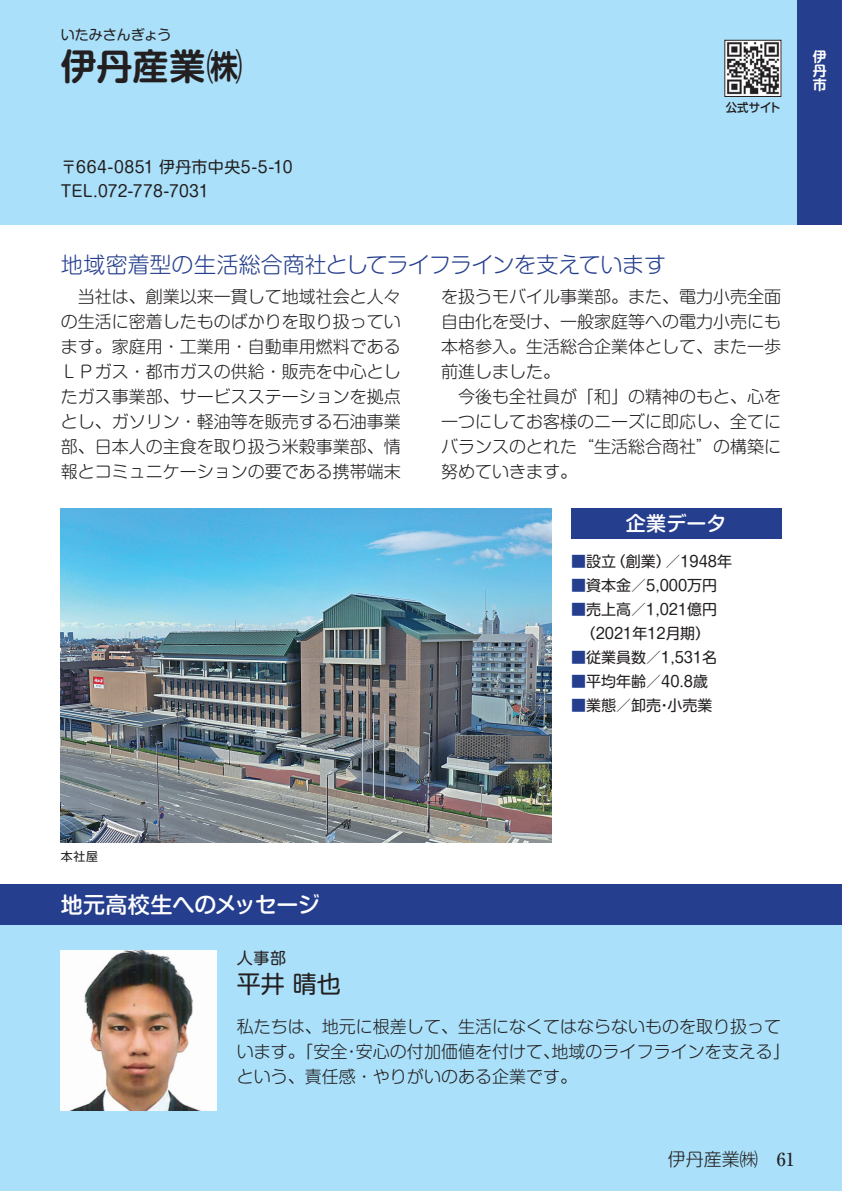
<style>
.page{position:relative;width:842px;height:1191px;background:#fff}
.page>*{position:absolute;margin:0;border:0;box-sizing:border-box;transform-origin:0 0}
.t1{font:700 36px "Shin M Go Pro De";color:#231f20}
.t2{font:24px "Shin M Go Pro";color:#231f20}
.t3{font:300 22px "Shin M Go Pro";letter-spacing:-.01em;color:#253f8e}
.t4{font:500 22px "Shin M Go Pro";letter-spacing:-.005em;color:#fff}
.t5{font:500 20px "Shin M Go Pro";letter-spacing:.005em;color:#fff}
.t6{font:300 18px "Shin M Go Pro";color:#231f20}
.t7{font:500 18px "Ryumin Pro";color:#231f20}
.t8{font:300 17px/25px "Shin M Go Pro";color:#231f20}
.t9{font:16px/24px "Shin M Go Pro";letter-spacing:.015em;color:#231f20}
.t10{font:15px/24px "Shin M Go Pro";color:#231f20}
.t11{font:14px "Shin M Go Pro";color:#231f20}
.t12{font:700 14px/14px "Shin M Go Pro De";color:#fff;text-align:justify}
.t13{font:500 12px "Shin M Go Pro";letter-spacing:-.005em;color:#231f20;scale:.95 1}
.t14{font:12px "Shin M Go Pro";color:#231f20}
.s1{color:#253f8e}
</style>
<div class="page">
<div style="left:0;top:884px;width:841px;height:307px;background:#aae0f9"></div>
<div style="left:0;top:884px;width:841px;height:40px;background:#253f8e"></div>
<div style="left:0;top:0;width:841px;height:224px;background:#aae0f9"></div>
<div style="left:797px;top:0;width:44px;height:224px;background:#253f8e"></div>
<img style="left:61px;top:508px;width:490px;height:334px">
<div style="left:571px;top:508px;width:210px;height:30px;background:#253f8e"></div>
<img style="left:61px;top:950px;width:156px;height:160px">
<img style="left:726px;top:42px;width:53px;height:53px">
<div style="left:724px;top:40px;width:57px;height:57px;border:1px solid #231f20"></div>
<p class="t11" style="left:61px;top:24px;width:112px">いたみさんぎょう</p>
<h1 class="t1" style="left:61px;top:37px;width:183px">伊丹産業㈱</h1>
<p class="t9" style="left:61px;top:153px;width:233px">〒664-0851 伊丹市中央5-5-10<br>TEL.072-778-7031</p>
<p class="t3" style="left:61px;top:247px;width:606px">地域密着型の生活総合商社としてライフラインを支えています</p>
<p class="t13" style="left:725px;top:97px;width:59px">公式サイト</p>
<p class="t8" style="left:61px;top:282px;width:342px;text-align:justify">　当社は、創業以来一貫して地域社会と人々の生活に密着したものばかりを取り扱っています。家庭用・工業用・自動車用燃料であるＬＰガス・都市ガスの供給・販売を中心としたガス事業部、サービスステーションを拠点とし、ガソリン・軽油等を販売する石油事業部、日本人の主食を取り扱う米穀事業部、情報とコミュニケーションの要である携帯端末</p>
<p class="t8" style="left:441px;top:282px;width:341px">を扱うモバイル事業部。また、電力小売全面自由化を受け、一般家庭等への電力小売にも本格参入。生活総合企業体として、また一歩前進しました。<br>　今後も全社員が「和」の精神のもと、心を一つにしてお客様のニーズに即応し、全てにバランスのとれた“生活総合商社”の構築に努めていきます。</p>
<p class="t5" style="left:625px;top:507px;width:102px">企業データ</p>
<p class="t10" style="left:571px;top:548px;width:162px"><span class="s1">■</span>設立（創業）／1948年</p>
<p class="t10" style="left:571px;top:572px;width:148px"><span class="s1">■</span>資本金／5,000万円</p>
<p class="t10" style="left:571px;top:596px;width:148px"><span class="s1">■</span>売上高／1,021億円　（2021年12月期）</p>
<p class="t10" style="left:571px;top:644px;width:148px"><span class="s1">■</span>従業員数／1,531名</p>
<p class="t10" style="left:571px;top:668px;width:138px"><span class="s1">■</span>平均年齢／40.8歳</p>
<p class="t10" style="left:571px;top:692px;width:143px"><span class="s1">■</span>業態／卸売・小売業</p>
<p class="t12" style="left:812px;top:48px;width:15px">伊丹市</p>
<p class="t14" style="left:61px;top:847px;width:39px">本社屋</p>
<p class="t4" style="left:61px;top:886px;width:260px">地元高校生へのメッセージ</p>
<p class="t9" style="left:237px;top:944px;width:51px">人事部</p>
<h2 class="t2" style="left:237px;top:964px;width:105px">平井 晴也</h2>
<p class="t8" style="left:237px;top:1012px;width:554px">私たちは、地元に根差して、生活になくてはならないものを取り扱っています。「安全・安心の付加価値を付けて、地域のライフラインを支える」という、責任感・やりがいのある企業です。</p>
<p class="t6" style="left:667px;top:1145px;width:91px">伊丹産業㈱</p>
<p class="t7" style="left:776px;top:1145px;width:19px">61</p>
</div>
